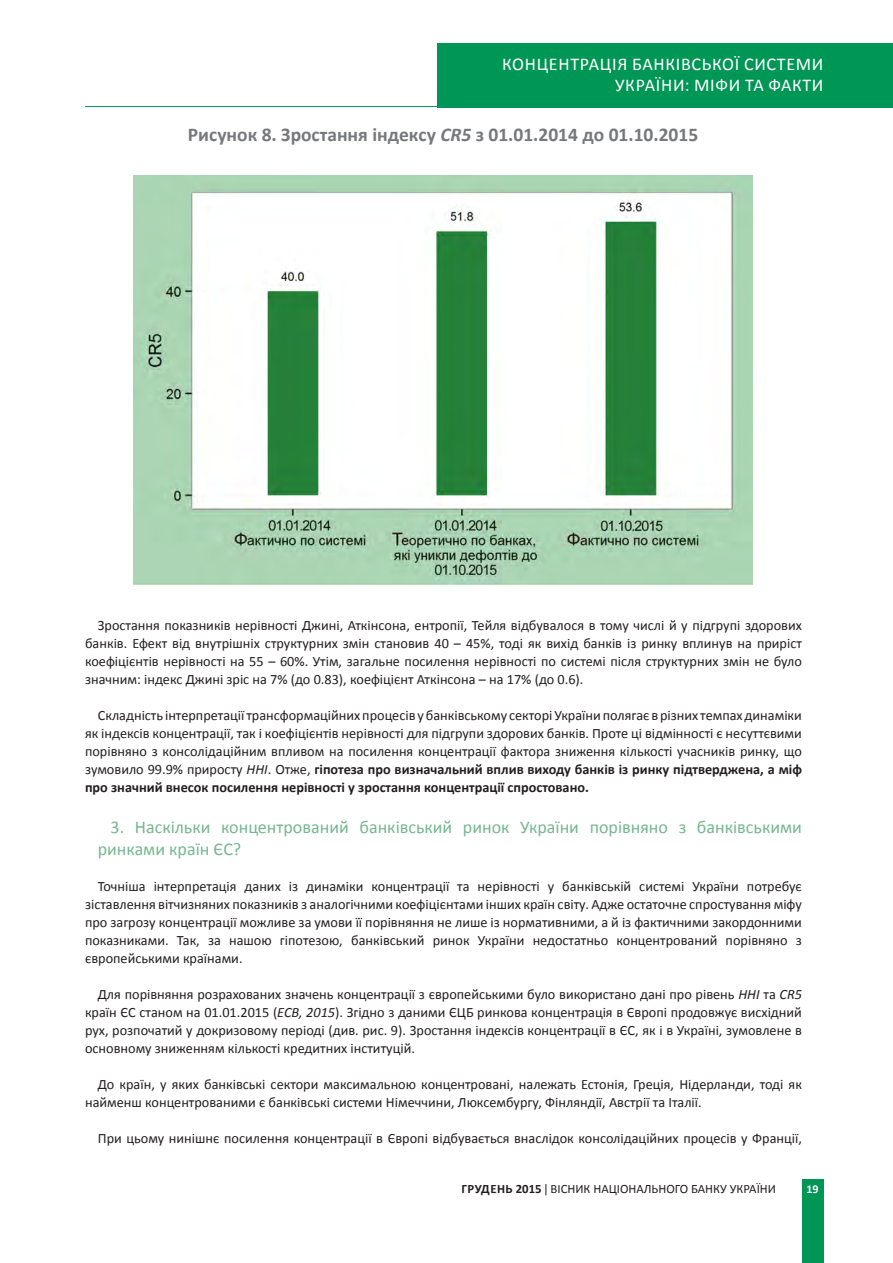
<style>
.page{position:relative;width:893px;height:1263px;background:#fff}
.page>*{position:absolute;margin:0;border:0;box-sizing:border-box;transform-origin:0 0}
.t1{font:700 19.5px "Calibri";color:#76787b}
.t2{font:18px/22.5px "Calibri";color:#75b78f}
.t3{font:18px/21.6px "Calibri";letter-spacing:.04em;color:#fff;text-align:right}
.t4{font:14.25px/18px "Calibri";color:#231f20;text-align:justify}
.t5{font:12.75px "Calibri";color:#231f20}
.t6{font:700 12px "Calibri";color:#fff}
.s1{font-style:italic}
.s2{font-weight:700}
</style>
<div class="page">
<div style="left:802px;top:1179px;width:21px;height:84px;background:#009756"></div>
<hr style="left:85px;top:106px;width:808px;height:1px;background:#009756">
<div style="left:438px;top:43px;width:455px;height:65px;background:#009756"></div>
<img style="left:133px;top:175px;width:620px;height:410px">
<p class="t3" style="left:502px;top:53px;width:323px">КОНЦЕНТРАЦІЯ БАНКІВСЬКОЇ СИСТЕМИ<br>УКРАЇНИ: МІФИ ТА ФАКТИ</p>
<p class="t1" style="left:188px;top:122px;width:512px">Рисунок 8. Зростання індексу <span class="s1">СR5</span> з 01.01.2014 до 01.10.2015</p>
<p class="t4" style="left:85px;top:616px;width:718px;text-indent:13px">Зростання показників нерівності Джині, Аткінсона, ентропії, Тейля відбувалося в тому числі й у підгрупі здорових банків. Ефект від внутрішніх структурних змін становив 40 – 45%, тоді як вихід банків із ринку вплинув на приріст коефіцієнтів нерівності на 55 – 60%. Утім, загальне посилення нерівності по системі після структурних змін не було значним: індекс Джині зріс на 7% (до 0.83), коефіцієнт Аткінсона – на 17% (до 0.6).</p>
<p class="t4" style="left:85px;top:706px;width:718px;text-indent:13px">Складність інтерпретації трансформаційних процесів у банківському секторі України полягає в різних темпах динаміки як індексів концентрації, так і коефіцієнтів нерівності для підгрупи здорових банків. Проте ці відмінності є несуттєвими порівняно з консолідаційним впливом на посилення концентрації фактора зниження кількості учасників ринку, що зумовило 99.9% приросту <span class="s1">HHI</span>. Отже, <span class="s2">гіпотеза про визначальний вплив виходу банків із ринку підтверджена, а міф про значний внесок посилення нерівності у зростання концентрації спростовано.</span></p>
<p class="t2" style="left:98px;top:815px;width:706px;text-indent:13px">3. Наскільки концентрований банківський ринок України порівняно з банківськими ринками країн ЄС?</p>
<p class="t4" style="left:85px;top:877px;width:718px;text-indent:13px">Точніша інтерпретація даних із динаміки концентрації та нерівності у банківській системі України потребує зіставлення вітчизняних показників з аналогічними коефіцієнтами інших країн світу. Адже остаточне спростування міфу про загрозу концентрації можливе за умови її порівняння не лише із нормативними, а й із фактичними закордонними показниками. Так, за нашою гіпотезою, банківський ринок України недостатньо концентрований порівняно з європейськими країнами.</p>
<p class="t4" style="left:85px;top:985px;width:718px;text-indent:13px">Для порівняння розрахованих значень концентрації з європейськими було використано дані про рівень <span class="s1">HHI</span> та <span class="s1">СR5 </span>країн ЄС станом на 01.01.2015 (<span class="s1">ECB, 2015</span>). Згідно з даними ЄЦБ ринкова концентрація в Європі продовжує висхідний рух, розпочатий у докризовому періоді (див. рис. 9). Зростання індексів концентрації в ЄС, як і в Україні, зумовлене в основному зниженням кількості кредитних інституцій.</p>
<p class="t4" style="left:85px;top:1075px;width:718px;text-indent:13px">До країн, у яких банківські сектори максимальною концентровані, належать Естонія, Греція, Нідерланди, тоді як найменш концентрованими є банківські системи Німеччини, Люксембургу, Фінляндії, Австрії та Італії.</p>
<p class="t4" style="left:98px;top:1129px;width:706px">При цьому нинішнє посилення концентрації в Європі відбувається внаслідок консолідаційних процесів у Франції,</p>
<p class="t5" style="left:461px;top:1180px;width:316px"><span class="s2">ГРУДЕНЬ 2015</span> ВІСНИК НАЦІОНАЛЬНОГО БАНКУ УКРАЇНИ</p>
<p class="t6" style="left:806px;top:1181px;width:14px">19</p>
</div>
